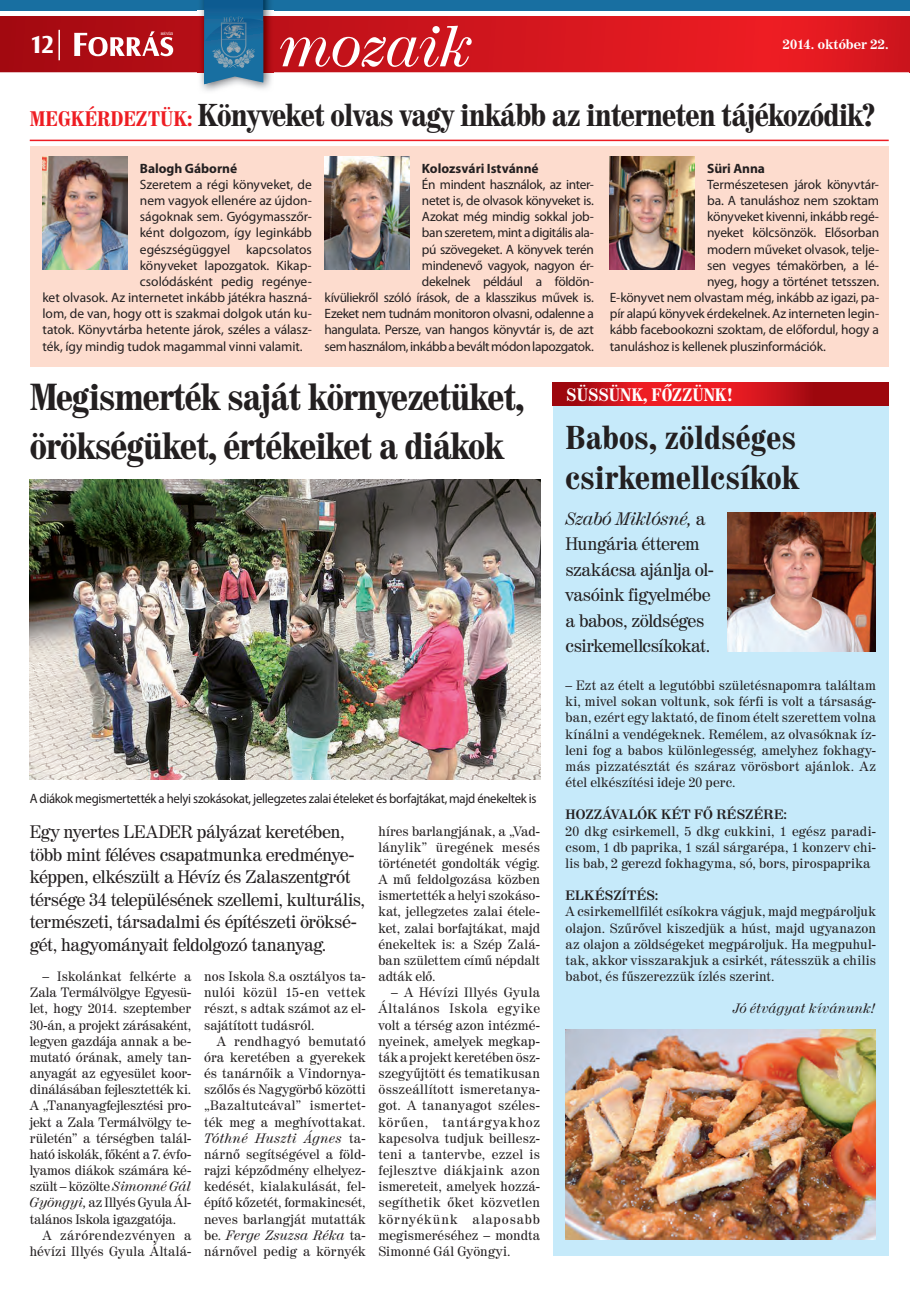
<style>
.page{position:relative;width:910px;height:1289px;background:#fff}
.page>*{position:absolute;margin:0;border:0;box-sizing:border-box;transform-origin:0 0}
.t1{font:italic 57px "Century 725 PFL";letter-spacing:-.015em;color:#fff}
.t2{font:700 37.5px/49.1px "Century 725 Cn PFL";letter-spacing:-.03em;color:#231f20}
.t3{font:700 33px/39.6px "Century 725 Cn PFL";color:#231f20}
.t4{font:700 31.5px "Century 725 Cn PFL";letter-spacing:-.03em;color:#231f20}
.t5{font:700 25.5px "Castle Bk PFL";color:#fff}
.t6{font:18px/25.3px "Century 725 PFL";letter-spacing:-.025em;color:#231f20}
.t7{font:700 18px "Century 725 Cn PFL";color:#fff}
.t8{font:13.5px/16.2px "Century 725 PFL";letter-spacing:.01em;color:#231f20;text-align:justify}
.t9{font:13.5px/16.2px "Myriad Pro";letter-spacing:-.015em;color:#231f20;text-align:right}
.t10{font:13.5px "Myriad Pro";letter-spacing:-.015em;color:#231f20;scale:.95 1}
.t11{font:700 13.5px "Myriad Pro";color:#231f20}
.t12{font:700 13.5px "Century 725 PFL";letter-spacing:.01em;color:#231f20}
.t13{font:italic 13.5px "Century 725 PFL";letter-spacing:.005em;color:#231f20}
.t14{font:700 13.5px "Century 725 PFL";color:#fff}
.t15{font:700 3.6px "Century 725 PFL";letter-spacing:-.025em;color:#fff}
.s1{font-size:21px;color:#ee1d23}
.s2{font-style:italic}
</style>
<div class="page">
<svg style="left:0;top:16px;width:910px;height:56px;background:#ce141c"></svg>
<div style="left:0;top:0;width:910px;height:13px;background:#186fa1"></div>
<hr style="left:58px;top:30px;width:2px;height:30px;background:#fff">
<svg style="left:74px;top:31px;width:99px;height:25px"></svg>
<hr style="left:0;top:11px;width:910px;height:4px;background:#fff">
<img style="left:197px;top:0;width:76px;height:91px">
<svg style="left:204px;top:0;width:59px;height:84px;background:#2c739f"></svg>
<div style="left:553px;top:386px;width:336px;height:869px;background:#c6eafa"></div>
<svg style="left:553px;top:383px;width:336px;height:23px;background:#c51218"></svg>
<div style="left:30px;top:146px;width:859px;height:221px;background:#fddcce"></div>
<img style="left:325px;top:156px;width:84px;height:114px">
<img style="left:610px;top:156px;width:84px;height:114px">
<img style="left:43px;top:156px;width:84px;height:114px">
<hr style="left:30px;top:140px;width:859px;height:1px;background:#ee1d23">
<img style="left:30px;top:480px;width:510px;height:299px">
<img style="left:566px;top:1029px;width:310px;height:210px">
<img style="left:727px;top:512px;width:149px;height:140px">
<p class="t15" style="left:161px;top:32px;width:14px">HÉVÍZI</p>
<h1 class="t1" style="left:281px;top:26px;width:194px">mozaik</h1>
<h3 class="t5" style="left:30px;top:35px;width:26px">12</h3>
<p class="t14" style="left:783px;top:39px;width:107px">2014. október 22.</p>
<h3 class="t4" style="left:30px;top:104px;width:848px"><span class="s1">MEGKÉRDEZTÜK:</span> Könyveket olvas vagy inkább az interneten tájékozódik?</h3>
<p class="t11" style="left:140px;top:163px;width:99px">Balogh Gáborné</p>
<p class="t9" style="left:140px;top:177px;width:173px">Szeretem a régi könyveket, de</p>
<p class="t9" style="left:140px;top:193px;width:173px">nem vagyok ellenére az újdon-</p>
<p class="t9" style="left:140px;top:210px;width:173px">ságoknak sem. Gyógymasszőr-</p>
<p class="t9" style="left:140px;top:226px;width:173px">ként dolgozom, így leginkább</p>
<p class="t9" style="left:140px;top:242px;width:173px">egészségüggyel kapcsolatos</p>
<p class="t9" style="left:140px;top:258px;width:173px">könyveket lapozgatok. Kikap-</p>
<p class="t9" style="left:140px;top:274px;width:173px">csolódásként pedig regénye-</p>
<p class="t9" style="left:43px;top:290px;width:271px">ket olvasok. Az internetet inkább játékra haszná-</p>
<p class="t9" style="left:43px;top:306px;width:271px">lom, de van, hogy ott is szakmai dolgok után ku-</p>
<p class="t9" style="left:43px;top:323px;width:271px">tatok. Könyvtárba hetente járok, széles a válasz-</p>
<p class="t9" style="left:43px;top:339px;width:262px">ték, így mindig tudok magammal vinni valamit.</p>
<p class="t11" style="left:422px;top:163px;width:118px">Kolozsvári Istvánné</p>
<p class="t9" style="left:325px;top:177px;width:271px">Én mindent használok, az inter-<br>netet is, de olvasok könyveket is.<br>Azokat még mindig sokkal job-<br>ban szeretem, mint a digitális ala-<br>pú szövegeket. A könyvek terén<br>mindenevő vagyok, nagyon ér-<br>dekelnek például a földön-<br>kívüliekről szóló írások, de a klasszikus művek is.<br>Ezeket nem tudnám monitoron olvasni, odalenne a hangulata. Persze, van hangos könyvtár is, de azt sem használom, inkább a bevált módon lapozgatok.</p>
<p class="t11" style="left:707px;top:163px;width:59px">Süri Anna</p>
<p class="t9" style="left:707px;top:177px;width:173px">Természetesen járok könyvtár-</p>
<p class="t9" style="left:707px;top:193px;width:173px">ba. A tanuláshoz nem szoktam</p>
<p class="t9" style="left:707px;top:210px;width:173px">könyveket kivenni, inkább regé-</p>
<p class="t9" style="left:707px;top:226px;width:173px">nyeket kölcsönzök. Elősorban</p>
<p class="t9" style="left:707px;top:242px;width:173px">modern műveket olvasok, telje-</p>
<p class="t9" style="left:707px;top:258px;width:173px">sen vegyes témakörben, a lé-</p>
<p class="t9" style="left:707px;top:274px;width:173px">nyeg, hogy a történet tetsszen.</p>
<p class="t9" style="left:610px;top:290px;width:271px">E-könyvet nem olvastam még, inkább az igazi, pa-</p>
<p class="t9" style="left:610px;top:306px;width:271px">pír alapú könyvek érdekelnek. Az interneten legin-</p>
<p class="t9" style="left:610px;top:323px;width:271px">kább facebookozni szoktam, de előfordul, hogy a</p>
<p class="t9" style="left:610px;top:339px;width:218px">tanuláshoz is kellenek pluszinformációk.</p>
<h2 class="t2" style="left:30px;top:376px;width:496px">Megismerték saját környezetüket, örökségüket, értékeiket a diákok</h2>
<p class="t10" style="left:30px;top:793px;width:535px">A diákok megismertették a helyi szokásokat, jellegzetes zalai ételeket és borfajtákat, majd énekeltek is</p>
<p class="t6" style="left:30px;top:822px;width:337px;line-height:22.5px">Egy nyertes LEADER pályázat keretében, több mint féléves csapatmunka eredménye&shy;képpen, elkészült a Hévíz és Zalaszentgrót térsége 34 településének szellemi, kulturális, természeti, társadalmi és építészeti öröksé&shy;gét, hagyományait feldolgozó tananyag.</p>
<p class="t8" style="left:378px;top:824px;width:163px">híres barlangjának, a „Vad&shy;lánylik” üregének mesés történetét gondolták végig.<br>A mű feldolgozása közben ismertették a helyi szokáso&shy;kat, jellegzetes zalai étele&shy;ket, zalai borfajtákat, majd énekeltek is: a Szép Zalá&shy;ban születtem című népdalt adták elő.</p>
<p class="t8" style="left:378px;top:985px;width:163px;text-indent:13px">– A Hévízi Illyés Gyula Általános Iskola egyike volt a térség azon intézmé&shy;nyeinek, amelyek megkap&shy;ták a projekt keretében ösz&shy;szegyűjtött és tematikusan összeállított ismeretanya&shy;got. A tananyagot széles&shy;körűen, tantárgyakhoz kapcsolva tudjuk beillesz&shy;teni a tantervbe, ezzel is fejlesztve diákjaink azon ismereteit, amelyek hozzá&shy;segíthetik őket közvetlen környékünk alaposabb megismeréséhez – mondta Simonné Gál Gyöngyi.</p>
<p class="t8" style="left:30px;top:969px;width:163px;text-indent:13px">– Iskolánkat felkérte a Zala Termálvölgye Egyesü&shy;let, hogy 2014. szeptember 30-án, a projekt zárásaként, legyen gazdája annak a be&shy;mutató órának, amely tan&shy;anyagát az egyesület koor&shy;dinálásában fejlesztették ki.<br>A „Tananyagfejlesztési pro&shy;jekt a Zala Termálvölgy te&shy;rületén” a térségben talál&shy;ható iskolák, főként a 7. évfo&shy;lyamos diákok számára ké&shy;szült – közölte <span class="s2">Simonné Gál Gyöngyi,</span> az Illyés Gyula Ál&shy;talános Iskola igazgatója.</p>
<p class="t8" style="left:30px;top:1228px;width:163px;text-align:right">A zárórendezvényen a hévízi Illyés Gyula Általá-</p>
<p class="t8" style="left:204px;top:969px;width:163px">nos Iskola 8.a osztályos ta&shy;nulói közül 15-en vettek részt, s adtak számot az el&shy;sajátított tudásról.</p>
<p class="t8" style="left:204px;top:1034px;width:163px;text-indent:13px">A rendhagyó bemutató óra keretében a gyerekek és tanárnőik a Vindornya&shy;szőlős és Nagygörbő közötti „Bazaltutcával” ismertet&shy;ték meg a meghívottakat.<br><span class="s2">Tóthné Huszti Ágnes</span> ta&shy;nárnő segítségével a föld&shy;rajzi képződmény elhelyez&shy;kedését, kialakulását, fel&shy;építő kőzetét, formakincsét, neves barlangját mutatták be. <span class="s2">Ferge Zsuzsa Réka</span> ta&shy;nárnővel pedig a környék</p>
<h3 class="t7" style="left:566px;top:388px;width:168px">SÜSSÜNK, FŐZZÜNK!</h3>
<h3 class="t3" style="left:565px;top:421px;width:235px">Babos, zöldséges csirkemellcsíkok</h3>
<h3 class="t6" style="left:566px;top:508px;width:149px"><span class="s2">Szabó Miklósné,</span> a<br>Hungária étterem szakácsa ajánlja ol&shy;vasóink figyelmébe a babos, zöldséges csirkemellcsíkokat.</h3>
<p class="t8" style="left:566px;top:678px;width:312px">– Ezt az ételt a legutóbbi születésnapomra találtam ki, mivel sokan voltunk, sok férfi is volt a társaság&shy;ban, ezért egy laktató, de finom ételt szerettem volna kínálni a vendégeknek. Remélem, az olvasóknak íz&shy;leni fog a babos különlegesség, amelyhez fokhagy&shy;más pizzatésztát és száraz vörösbort ajánlok. Az étel elkészítési ideje 20 perc.</p>
<p class="t12" style="left:566px;top:809px;width:223px">HOZZÁVALÓK KÉT FŐ RÉSZÉRE:</p>
<p class="t8" style="left:566px;top:824px;width:312px">20 dkg csirkemell, 5 dkg cukkini, 1 egész paradi&shy;csom, 1 db paprika, 1 szál sárgarépa, 1 konzerv chi&shy;lis bab, 2 gerezd fokhagyma, só, bors, pirospaprika</p>
<p class="t12" style="left:566px;top:890px;width:94px">ELKÉSZÍTÉS:</p>
<p class="t8" style="left:566px;top:905px;width:312px">A csirkemellfilét csíkokra vágjuk, majd megpároljuk olajon. Szűrővel kiszedjük a húst, majd ugyanazon az olajon a zöldségeket megpároljuk. Ha megpuhul&shy;tak, akkor visszarakjuk a csirkét, rátesszük a chilis babot, és fűszerezzük ízlés szerint.</p>
<p class="t13" style="left:733px;top:1003px;width:144px">Jó étvágyat kívánunk!</p>
</div>
